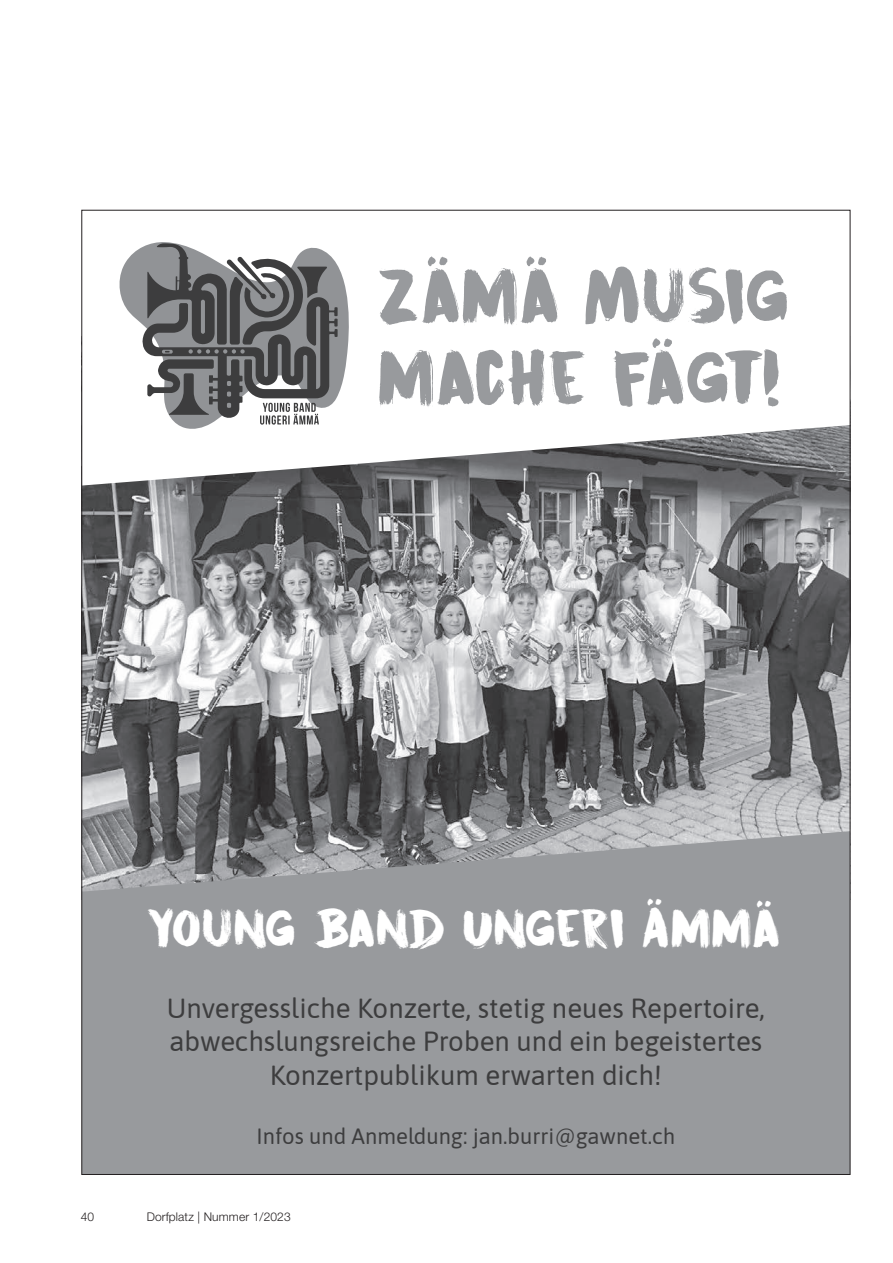
<style>
.page{position:relative;width:893px;height:1263px;background:#fff}
.page>*{position:absolute;margin:0;border:0;box-sizing:border-box;transform-origin:0 0}
.t1{font:68.1px/81.8px "DK Cinnabar Brush";color:#989a9d}
.t2{font:47.85px "DK Cinnabar Brush";color:#fff}
.t3{font:27.6px/33.2px "Asap";color:#3d3d3e;text-align:center}
.t4{font:22.05px "Asap";color:#3d3d3e}
.t5{font:300 12px "Helvetica Neue LT";letter-spacing:.01em;color:#231f20}
</style>
<div class="page">
<img style="left:83px;top:485px;width:765px;height:346px">
<svg style="left:83px;top:831px;width:765px;height:342px;background:#97999c"></svg>
<svg style="left:90px;top:425px;width:758px;height:60px"></svg>
<svg style="left:118px;top:242px;width:231px;height:188px"></svg>
<p class="t1" style="left:377px;top:255px;width:413px">ZÄMÄ MUSIG<br>MACHE FÄGT!</p>
<p class="t2" style="left:146px;top:895px;width:636px">YOUNG BAND UNGERI ÄMMÄ</p>
<p class="t3" style="left:167px;top:990px;width:600px">Unvergessliche Konzerte, stetig neues Repertoire, abwechslungsreiche Proben und ein begeistertes<br>Konzertpublikum erwarten dich!</p>
<p class="t4" style="left:256px;top:1121px;width:420px">Infos und Anmeldung: jan.burri@gawnet.ch</p>
<p class="t5" style="left:81px;top:1209px;width:15px">40</p>
<p class="t5" style="left:147px;top:1209px;width:146px">Dorfplatz | Nummer 1/2023</p>
</div>
